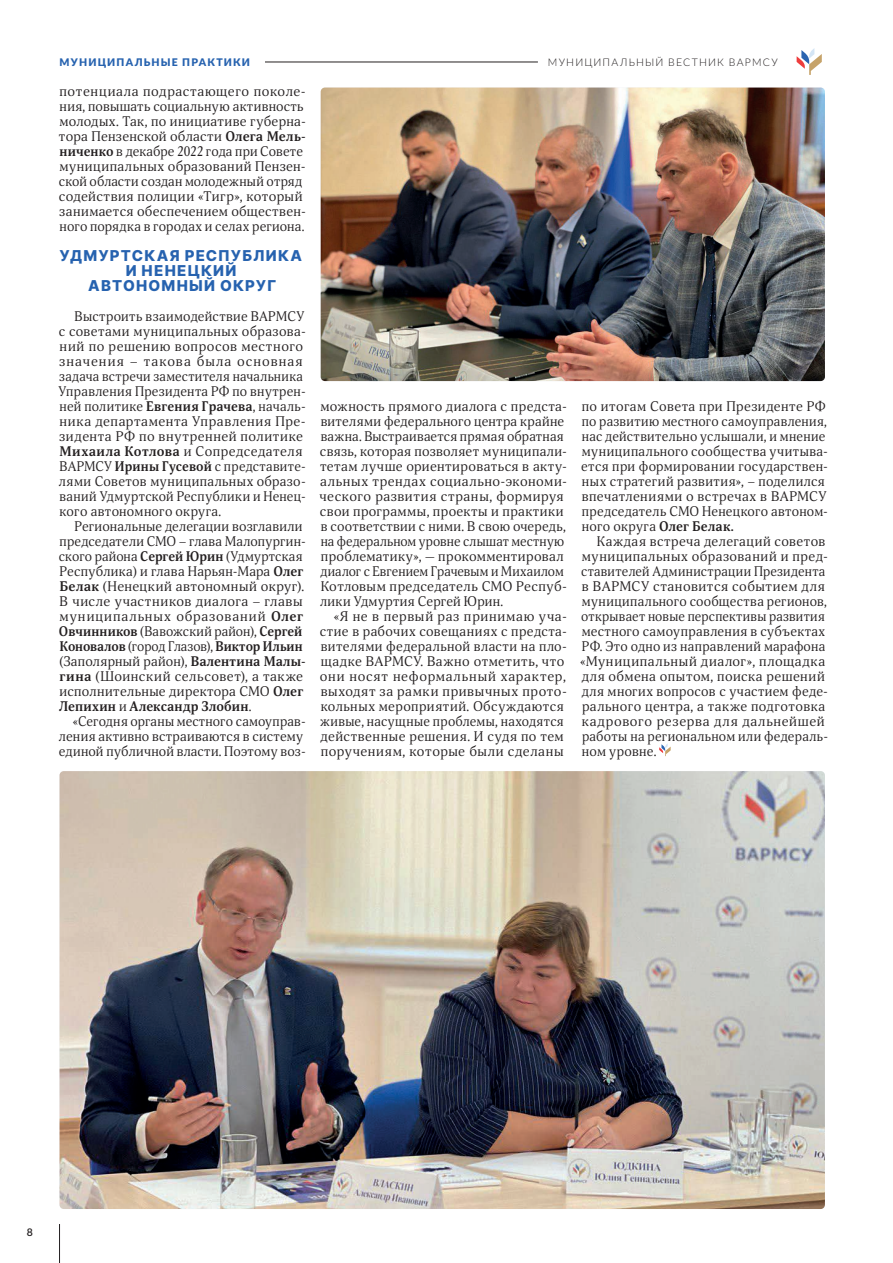
<style>
.page{position:relative;width:893px;height:1263px;background:#fff}
.page>*{position:absolute;margin:0;border:0;box-sizing:border-box;transform-origin:0 0}
.t1{font:800 15px/15px "Inter";letter-spacing:.08em;color:#2662af;text-align:center}
.t2{font:13.5px/15px "Orbi";letter-spacing:.025em;color:#231f20}
.t3{font:300 10.5px "Lato";letter-spacing:.11em;color:#231f20}
.t4{font:900 10.5px "Lato";letter-spacing:.105em;color:#2662af}
.t5{font:600 10.5px "Lato";color:#231f20}
.s1{font-weight:700}
</style>
<div class="page">
<svg style="left:660px;top:744px;width:11px;height:12px"></svg>
<hr style="left:60px;top:62px;width:478px;height:1px;background:#231f20">
<svg style="left:797px;top:48px;width:25px;height:27px"></svg>
<hr style="left:59px;top:1224px;width:1px;height:39px;background:#231f20">
<div style="left:60px;top:51px;width:205px;height:30px;background:#fff"></div>
<img style="left:321px;top:88px;width:504px;height:293px">
<img style="left:60px;top:771px;width:765px;height:438px">
<p class="t4" style="left:60px;top:54px;width:192px">МУНИЦИПАЛЬНЫЕ ПРАКТИКИ</p>
<p class="t2" style="left:59px;top:84px;width:249px">потенциала подрастающего поколе&shy;ния, повышать социальную активность молодых. Так, по инициативе губерна&shy;тора Пензенской области <span class="s1">Олега Мель&shy;ниченко</span> в декабре 2022 года при Совете муниципальных образований Пензен&shy;ской области создан молодежный отряд содействия полиции «Тигр», который занимается обеспечением обществен&shy;ного порядка в городах и селах региона.</p>
<p class="t1" style="left:60px;top:248px;width:244px">УДМУРТСКАЯ РЕСПУБЛИКА<br>И НЕНЕЦКИЙ<br>АВТОНОМНЫЙ ОКРУГ</p>
<p class="t2" style="left:58px;top:309px;width:249px;text-indent:16px">Выстроить взаимодействие ВАРМСУ с советами муниципальных образова&shy;ний по решению вопросов местного значения – такова была основная задача встречи заместителя начальника Управления Президента РФ по внутрен&shy;ней политике <span class="s1">Евгения Грачева</span>, началь&shy;ника департамента Управления Пре&shy;зидента РФ по внутренней политике <span class="s1">Михаила Котлова</span> и Сопредседателя ВАРМСУ <span class="s1">Ирины Гусевой</span> с представите&shy;лями Советов муниципальных образо&shy;ваний Удмуртской Республики и Ненец&shy;кого автономного округа.</p>
<p class="t2" style="left:59px;top:519px;width:248px;text-indent:16px">Региональные делегации возглавили председатели СМО – глава Малопургин&shy;ского района <span class="s1">Сергей Юрин</span> (Удмуртская Республика) и глава Нарьян-Мара <span class="s1">Олег Белак</span> (Ненецкий автономный округ).<br>В числе участников диалога – главы муниципальных образований <span class="s1">Олег Овчинников</span> (Вавожский район), <span class="s1">Сергей Коновалов</span> (город Глазов), <span class="s1">Виктор Ильин </span>(Заполярный район), <span class="s1">Валентина Малы&shy;гина</span> (Шоинский сельсовет), а также исполнительные директора СМО <span class="s1">Олег Лепихин</span> и <span class="s1">Александр Злобин</span>.</p>
<p class="t2" style="left:59px;top:714px;width:248px;text-indent:14px">«Сегодня органы местного самоуправ&shy;ления активно встраиваются в систему единой публичной власти. Поэтому воз-</p>
<p class="t3" style="left:548px;top:55px;width:231px">МУНИЦИПАЛЬНЫЙ ВЕСТНИК ВАРМСУ</p>
<p class="t2" style="left:320px;top:399px;width:249px">можность прямого диалога с предста&shy;вителями федерального центра крайне важна. Выстраивается прямая обратная связь, которая позволяет муниципали&shy;тетам лучше ориентироваться в акту&shy;альных трендах социально-экономи&shy;ческого развития страны, формируя свои программы, проекты и практики в соответствии с ними. В свою очередь, на федеральном уровне слышат местную проблематику», — прокомментировал диалог с Евгением Грачевым и Михаилом Котловым председатель СМО Респуб&shy;лики Удмуртия Сергей Юрин.</p>
<p class="t2" style="left:320px;top:609px;width:248px;text-indent:14px">«Я не в первый раз принимаю уча&shy;стие в рабочих совещаниях с предста&shy;вителями федеральной власти на пло&shy;щадке ВАРМСУ. Важно отметить, что они носят неформальный характер, выходят за рамки привычных прото&shy;кольных мероприятий. Обсуждаются живые, насущные проблемы, находятся действенные решения. И судя по тем поручениям, которые были сделаны</p>
<p class="t2" style="left:581px;top:399px;width:248px">по итогам Совета при Президенте РФ по развитию местного самоуправления, нас действительно услышали, и мнение муниципального сообщества учитыва&shy;ется при формировании государствен&shy;ных стратегий развития», – поделился впечатлениями о встречах в ВАРМСУ председатель СМО Ненецкого автоном&shy;ного округа <span class="s1">Олег Белак.</span></p>
<p class="t2" style="left:580px;top:534px;width:249px;text-indent:17px">Каждая встреча делегаций советов муниципальных образований и пред&shy;ставителей Администрации Президента в ВАРМСУ становится событием для муниципального сообщества регионов, открывает новые перспективы развития местного самоуправления в субъектах РФ. Это одно из направлений марафона «Муниципальный диалог», площадка для обмена опытом, поиска решений для многих вопросов с участием феде&shy;рального центра, а также подготовка кадрового резерва для дальнейшей работы на региональном или федераль&shy;ном уровне.</p>
<p class="t5" style="left:27px;top:1225px;width:8px">8</p>
</div>
